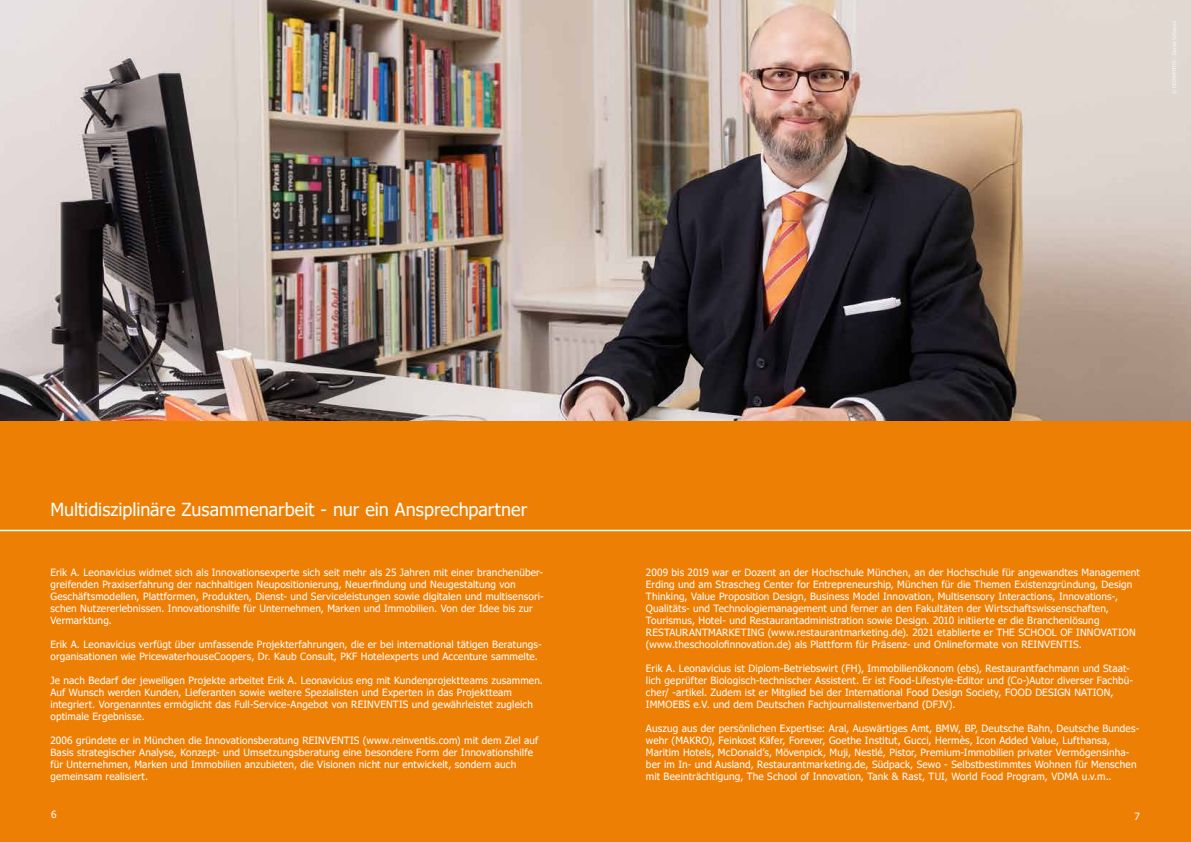
<style>
.page{position:relative;width:1191px;height:842px;background:#fff}
.page>*{position:absolute;margin:0;border:0;box-sizing:border-box;transform-origin:0 0}
.t1{font:18px "Tahoma";color:#fff}
.t2{font:10px/12px "Tahoma";letter-spacing:.015em;color:#fff}
.t3{font:5px "Tahoma";color:#f8f8f8}
</style>
<div class="page">
<div style="left:0;top:421px;width:1191px;height:421px;background:#ed7f05"></div>
<hr style="left:0;top:530px;width:1191px;height:1px;background:#fff">
<img style="left:0;top:0;width:1191px;height:421px">
<p class="t3" style="left:1171px;top:94px;width:75px;rotate:-90deg">© REINVENTIS - Daniel Schvarcz</p>
<h1 class="t1" style="left:50px;top:497px;width:478px">Multidisziplinäre Zusammenarbeit - nur ein Ansprechpartner</h1>
<p class="t2" style="left:50px;top:567px;width:495px">Erik A. Leonavicius widmet sich als Innovationsexperte sich seit mehr als 25 Jahren mit einer branchenüber&shy;greifenden Praxiserfahrung der nachhaltigen Neupositionierung, Neuerfindung und Neugestaltung von Geschäftsmodellen, Plattformen, Produkten, Dienst- und Serviceleistungen sowie digitalen und multisensori&shy;schen Nutzererlebnissen. Innovationshilfe für Unternehmen, Marken und Immobilien. Von der Idee bis zur Vermarktung.</p>
<p class="t2" style="left:50px;top:639px;width:493px">Erik A. Leonavicius verfügt über umfassende Projekterfahrungen, die er bei international tätigen Beratungs&shy;organisationen wie PricewaterhouseCoopers, Dr. Kaub Consult, PKF Hotelexperts und Accenture sammelte.</p>
<p class="t2" style="left:50px;top:675px;width:494px">Je nach Bedarf der jeweiligen Projekte arbeitet Erik A. Leonavicius eng mit Kundenprojektteams zusammen.<br>Auf Wunsch werden Kunden, Lieferanten sowie weitere Spezialisten und Experten in das Projektteam integriert. Vorgenanntes ermöglicht das Full-Service-Angebot von REINVENTIS und gewährleistet zugleich optimale Ergebnisse.</p>
<p class="t2" style="left:50px;top:735px;width:489px">2006 gründete er in München die Innovationsberatung REINVENTIS (www.reinventis.com) mit dem Ziel auf Basis strategischer Analyse, Konzept- und Umsetzungsberatung eine besondere Form der Innovationshilfe für Unternehmen, Marken und Immobilien anzubieten, die Visionen nicht nur entwickelt, sondern auch gemeinsam realisiert.</p>
<p class="t2" style="left:646px;top:567px;width:495px">2009 bis 2019 war er Dozent an der Hochschule München, an der Hochschule für angewandtes Management Erding und am Strascheg Center for Entrepreneurship, München für die Themen Existenzgründung, Design Thinking, Value Proposition Design, Business Model Innovation, Multisensory Interactions, Innovations-, Qualitäts- und Technologiemanagement und ferner an den Fakultäten der Wirtschaftswissenschaften, Tourismus, Hotel- und Restaurantadministration sowie Design. 2010 initiierte er die Branchenlösung RESTAURANTMARKETING (www.restaurantmarketing.de). 2021 etablierte er THE SCHOOL OF INNOVATION (www.theschoolofinnovation.de) als Plattform für Präsenz- und Onlineformate von REINVENTIS.</p>
<p class="t2" style="left:646px;top:663px;width:489px">Erik A. Leonavicius ist Diplom-Betriebswirt (FH), Immobilienökonom (ebs), Restaurantfachmann und Staat&shy;lich geprüfter Biologisch-technischer Assistent. Er ist Food-Lifestyle-Editor und (Co-)Autor diverser Fachbü&shy;cher/ -artikel. Zudem ist er Mitglied bei der International Food Design Society, FOOD DESIGN NATION, IMMOEBS e.V. und dem Deutschen Fachjournalistenverband (DFJV).</p>
<p class="t2" style="left:646px;top:723px;width:495px">Auszug aus der persönlichen Expertise: Aral, Auswärtiges Amt, BMW, BP, Deutsche Bahn, Deutsche Bundes&shy;wehr (MAKRO), Feinkost Käfer, Forever, Goethe Institut, Gucci, Hermès, Icon Added Value, Lufthansa, Maritim Hotels, McDonald’s, Mövenpick, Muji, Nestlé, Pistor, Premium-Immobilien privater Vermögensinha&shy;ber im In- und Ausland, Restaurantmarketing.de, Südpack, Sewo - Selbstbestimmtes Wohnen für Menschen mit Beeinträchtigung, The School of Innovation, Tank &amp; Rast, TUI, World Food Program, VDMA u.v.m..</p>
<p class="t2" style="left:51px;top:809px;width:7px">6</p>
<p class="t2" style="left:1134px;top:811px;width:7px">7</p>
</div>
